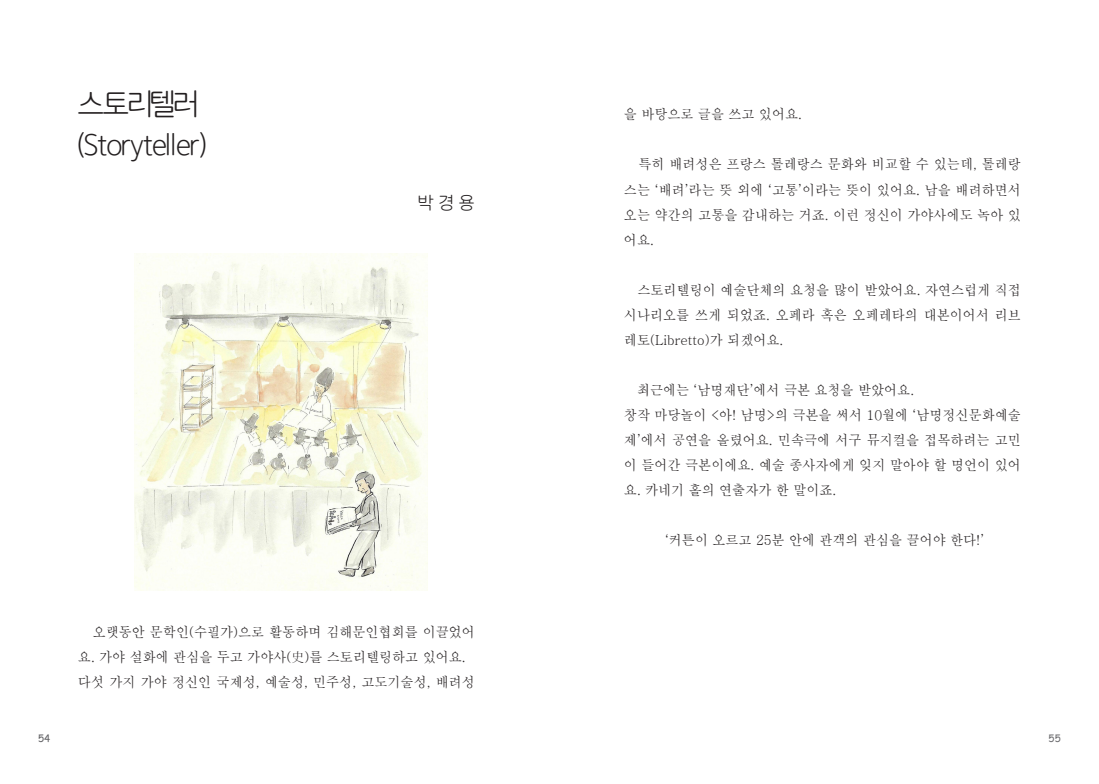
<style>
.page{position:relative;width:1099px;height:784px;background:#fff}
.page>*{position:absolute;margin:0;border:0;box-sizing:border-box;transform-origin:0 0}
.서두{font:30px "TT Gulim L";letter-spacing:-.03em;color:#231f20}
.서두-2{font:30px "TT Gulim L";letter-spacing:-.05em;color:#231f20}
.이름본문{font:17.5px "TT Gulim L";color:#231f20}
.본문내용2{font:13.75px/25px "Batang";color:#231f20;text-align:justify;scale:.95 1}
.t1{font:10px "Comic Sans MS";color:#616164}
.t2{font:10px "Comic Sans MS";color:#6b6b6e}
</style>
<div class="page">
<img style="left:135px;top:253px;width:292px;height:336px">
<p class="서두-2" style="left:77px;top:89px;width:125px">스토리텔러</p>
<p class="서두" style="left:76px;top:130px;width:133px">(Storyteller)</p>
<p class="이름본문" style="left:417px;top:194px;width:59px">박 경 용</p>
<p class="본문내용2" style="left:78px;top:619px;width:419px;text-indent:15px">오랫동안 문학인(수필가)으로 활동하며 김해문인협회를 이끌었어 요. 가야 설화에 관심을 두고 가야사(史)를 스토리텔링하고 있어요.</p>
<p class="본문내용2" style="left:78px;top:669px;width:419px">다섯 가지 가야 정신인 국제성, 예술성, 민주성, 고도기술성, 배려성</p>
<p class="본문내용2" style="left:624px;top:102px;width:189px">을 바탕으로 글을 쓰고 있어요.</p>
<p class="본문내용2" style="left:624px;top:152px;width:419px;text-indent:15px">특히 배려성은 프랑스 톨레랑스 문화와 비교할 수 있는데, 톨레랑 스는 ‘배려’라는 뜻 외에 ‘고통’이라는 뜻이 있어요. 남을 배려하면서 오는 약간의 고통을 감내하는 거죠. 이런 정신이 가야사에도 녹아 있 어요.</p>
<p class="본문내용2" style="left:624px;top:277px;width:419px;text-indent:13px">스토리텔링이 예술단체의 요청을 많이 받았어요. 자연스럽게 직접 시나리오를 쓰게 되었죠. 오페라 혹은 오페레타의 대본이어서 리브 레토(Libretto)가 되겠어요.</p>
<p class="본문내용2" style="left:637px;top:377px;width:293px">최근에는 ‘남명재단’에서 극본 요청을 받았어요.</p>
<p class="본문내용2" style="left:624px;top:402px;width:419px">창작 마당놀이 &lt;아! 남명&gt;의 극본을 써서 10월에 ‘남명정신문화예술 제’에서 공연을 올렸어요. 민속극에 서구 뮤지컬을 접목하려는 고민 이 들어간 극본이에요. 예술 종사자에게 잊지 말아야 할 명언이 있어 요. 카네기 홀의 연출자가 한 말이죠.</p>
<p class="본문내용2" style="left:665px;top:527px;width:337px">‘커튼이 오르고 25분 안에 관객의 관심을 끌어야 한다!’</p>
<p class="t1" style="left:38px;top:730px;width:14px">54</p>
<p class="t2" style="left:1048px;top:730px;width:14px">55</p>
</div>
